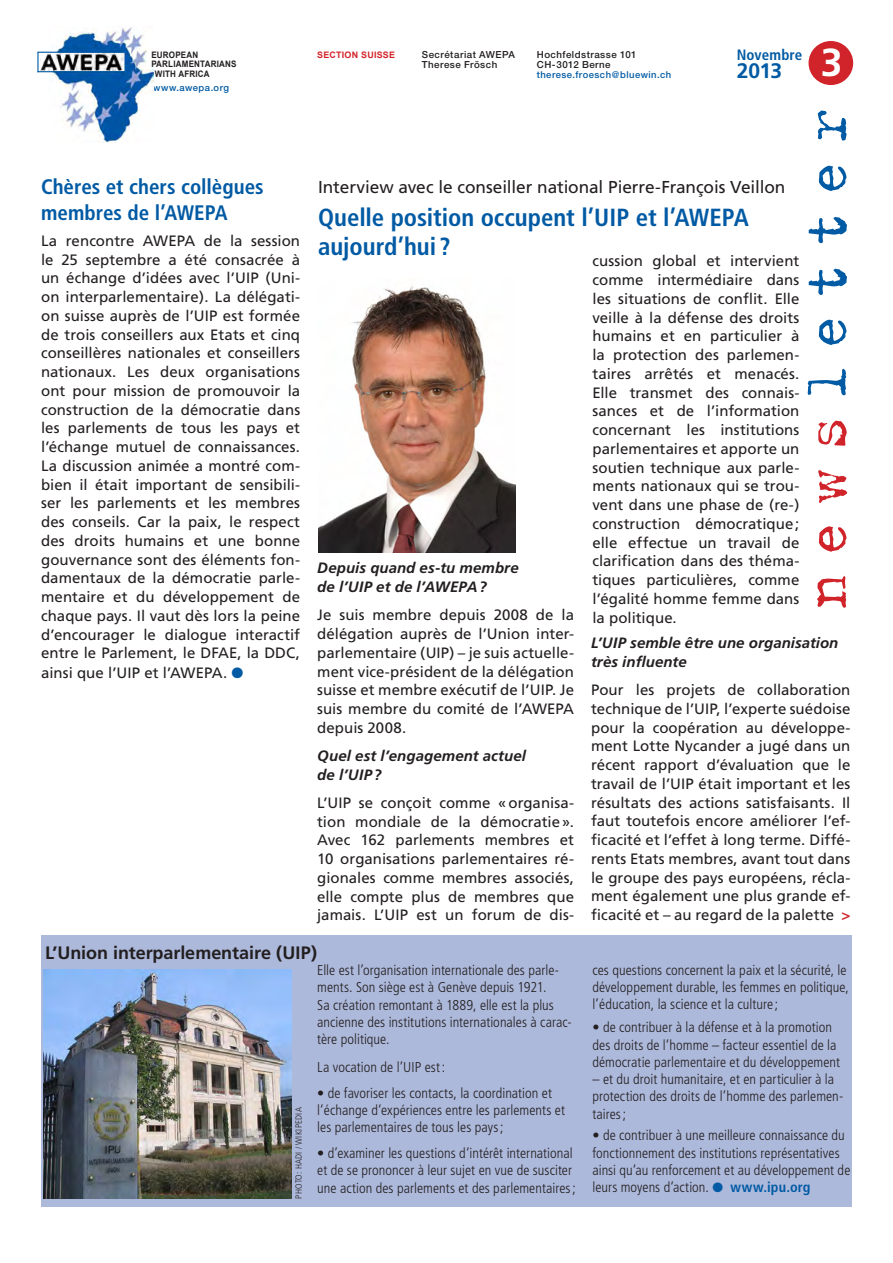
<style>
.page{position:relative;width:893px;height:1263px;background:#fff}
.page>*{position:absolute;margin:0;border:0;box-sizing:border-box;transform-origin:0 0}
.t1{font:63px "Typical Writer";letter-spacing:.225em;color:#015aa4}
.t2{font:700 39px "Frutiger";color:#fff}
.t3{font:700 condensed 24.75px "Frutiger";color:#015aa4}
.t4{font:700 condensed 21px/25.2px "Frutiger";color:#015aa4}
.t5{font:700 21px "Frutiger";color:#015aa4}
.t6{font:700 18px "Frutiger";letter-spacing:-.005em;color:#231f20}
.t7{font:17.25px "Frutiger";letter-spacing:-.005em;color:#231f20}
.t8{font:15px/18.8px "Frutiger";letter-spacing:.005em;color:#231f20;text-align:justify}
.t9{font:italic 700 15px/18.8px "Frutiger";letter-spacing:.005em;color:#231f20}
.t10{font:700 condensed 15px "Frutiger";letter-spacing:.01em;color:#015aa4}
.t11{font:300 condensed 14.25px/17.2px "Frutiger";letter-spacing:.005em;color:#231f20}
.t12{font:500 9.75px/10.5px "Helvetica Neue";letter-spacing:.05em;color:#231f20}
.t13{font:500 9.45px "Helvetica Neue";letter-spacing:.05em;color:#015aa4}
.t14{font:300 condensed 9px "Frutiger";letter-spacing:.025em;color:#231f20}
.t15{font:700 8.85px "Arial";letter-spacing:.025em;color:#231f20;scale:.9 1}
.t16{font:700 8.85px "Arial";letter-spacing:.025em;color:#d1232a}
.s1{color:#015aa4}
.s2{color:#d1232a}
.s3{font-weight:700;color:#d1232a}
.s4{font-weight:700;color:#015aa4}
</style>
<div class="page">
<div style="left:808px;top:41px;width:45px;height:44px;background:#d1232a;border-radius:50%"></div>
<img style="left:50px;top:27px;width:103px;height:116px">
<img style="left:40px;top:53px;width:84px;height:17px">
<hr style="left:37px;top:52px;width:88px;height:1px;background:#015aa4">
<hr style="left:37px;top:71px;width:88px;height:1px;background:#015aa4">
<hr style="left:37px;top:52px;width:2px;height:20px;background:#015aa4">
<div style="left:41px;top:935px;width:810px;height:272px;background:#adb9db"></div>
<img style="left:43px;top:969px;width:248px;height:229px">
<img style="left:318px;top:285px;width:198px;height:267px">
<p class="t15" style="left:151px;top:49px;width:54px">EUROPEAN</p>
<p class="t15" style="left:151px;top:58px;width:96px">PARLIAMENTARIANS</p>
<p class="t15" style="left:155px;top:68px;width:62px">WITH AFRICA</p>
<p class="t13" style="left:153px;top:82px;width:78px">www.awepa.org</p>
<p class="t4" style="left:41px;top:174px;width:224px">Chères et chers collègues membres de l’AWEPA</p>
<p class="t8" style="left:41px;top:231px;width:261px">La rencontre AWEPA de la session le 25 septembre a été consacrée à un échange d’idées avec l’UIP (Uni&shy;on interparlementaire). La délégati&shy;on suisse auprès de l’UIP est formée de trois conseillers aux Etats et cinq conseillères nationales et conseillers nationaux. Les deux organisations ont pour mission de promouvoir la construction de la démocratie dans les parlements de tous les pays et l’échange mutuel de connaissances.<br>La discussion animée a montré com&shy;bien il était important de sensibili&shy;ser les parlements et les membres des conseils. Car la paix, le respect des droits humains et une bonne gouvernance sont des éléments fon&shy;damentaux de la démocratie parle&shy;mentaire et du développement de chaque pays. Il vaut dès lors la peine d’encourager le dialogue interactif entre le Parlement, le DFAE, la DDC, ainsi que l’UIP et l’AWEPA. <span class="s1">●</span></p>
<p class="t16" style="left:317px;top:49px;width:79px">SECTION SUISSE</p>
<p class="t12" style="left:422px;top:49px;width:95px">Secrétariat AWEPA</p>
<p class="t12" style="left:422px;top:59px;width:77px">Therese Frösch</p>
<p class="t12" style="left:537px;top:49px;width:101px">Hochfeldstrasse 101<br>CH-3012 Berne</p>
<p class="t13" style="left:537px;top:69px;width:136px">therese.froesch@bluewin.ch</p>
<p class="t10" style="left:737px;top:46px;width:67px">Novembre</p>
<p class="t5" style="left:737px;top:59px;width:47px">2013</p>
<p class="t2" style="left:821px;top:40px;width:23px">3</p>
<p class="t1" style="left:791px;top:610px;width:504px;rotate:-90deg"><span class="s2">news</span>letter</p>
<p class="t7" style="left:318px;top:177px;width:469px">Interview avec le conseiller national Pierre-François Veillon</p>
<p class="t3" style="left:318px;top:203px;width:432px">Quelle position occupent l’UIP et l’AWEPA</p>
<p class="t3" style="left:318px;top:231px;width:134px">aujourd’hui ?</p>
<p class="t8" style="left:592px;top:252px;width:208px">cussion global et intervient comme intermédiaire dans les situations de conflit. Elle veille à la défense des droits humains et en particulier à la protection des parlemen&shy;taires arrêtés et menacés.<br>Elle transmet des connais&shy;sances et de l’information concernant les institutions parlementaires et apporte un soutien technique aux parle&shy;ments nationaux qui se trou&shy;vent dans une phase de (re-) construction démocratique; elle effectue un travail de clarification dans des théma&shy;tiques particulières, comme l’égalité homme femme dans la politique.</p>
<p class="t9" style="left:317px;top:559px;width:203px">Depuis quand es-tu membre</p>
<p class="t9" style="left:317px;top:578px;width:171px">de l’UIP et de l’AWEPA?</p>
<p class="t8" style="left:317px;top:606px;width:258px">Je suis membre depuis 2008 de la délégation auprès de l’Union inter&shy;parlementaire (UIP) – je suis actuelle&shy;ment vice-président de la délégation suisse et membre exécutif de l’UIP. Je suis membre du comité de l’AWEPA depuis 2008.</p>
<p class="t9" style="left:317px;top:746px;width:210px">Quel est l’engagement actuel</p>
<p class="t9" style="left:317px;top:765px;width:66px">de l’UIP?</p>
<p class="t8" style="left:317px;top:793px;width:258px">L’UIP se conçoit comme «organisa&shy;tion mondiale de la démocratie».<br>Avec 162 parlements membres et 10 organisations parlementaires ré&shy;gionales comme membres associés, elle compte plus de membres que jamais. L’UIP est un forum de dis-</p>
<p class="t9" style="left:591px;top:634px;width:249px">L’UIP semble être une organisation très influente</p>
<p class="t8" style="left:591px;top:681px;width:261px">Pour les projets de collaboration technique de l’UIP, l’experte suédoise pour la coopération au développe&shy;ment Lotte Nycander a jugé dans un récent rapport d’évaluation que le travail de l’UIP était important et les résultats des actions satisfaisants. Il faut toutefois encore améliorer l’ef&shy;ficacité et l’effet à long terme. Diffé&shy;rents Etats membres, avant tout dans le groupe des pays européens, récla&shy;ment également une plus grande ef&shy;ficacité et – au regard de la palette <span class="s3">&gt;</span></p>
<p class="t6" style="left:45px;top:942px;width:273px">L’Union interparlementaire (UIP)</p>
<p class="t11" style="left:317px;top:962px;width:243px">Elle est l’organisation internationale des parle&shy;ments. Son siège est à Genève depuis 1921.</p>
<p class="t11" style="left:317px;top:996px;width:238px">Sa création remontant à 1889, elle est la plus</p>
<p class="t11" style="left:317px;top:1013px;width:256px">ancienne des institutions internationales à carac&shy;tère politique.</p>
<p class="t11" style="left:317px;top:1058px;width:129px">La vocation de l’UIP est:</p>
<p class="t11" style="left:317px;top:1084px;width:249px">• de favoriser les contacts, la coordination et l‘échange d‘expériences entre les parlements et les parlementaires de tous les pays;</p>
<p class="t11" style="left:317px;top:1145px;width:260px">• d’examiner les questions d‘intérêt international et de se prononcer à leur sujet en vue de susciter une action des parlements et des parlementaires;</p>
<p class="t14" style="left:294px;top:1198px;width:93px;rotate:-90deg">PHOTO: HADI / WIKIPEDIA</p>
<p class="t11" style="left:592px;top:961px;width:258px">ces questions concernent la paix et la sécurité, le développement durable, les femmes en politique, l’éducation, la science et la culture ;</p>
<p class="t11" style="left:592px;top:1019px;width:249px">• de contribuer à la défense et à la promotion des droits de l‘homme – facteur essentiel de la démocratie parlementaire et du développement</p>
<p class="t11" style="left:592px;top:1071px;width:252px">– et du droit humanitaire, et en particulier à la protection des droits de l’homme des parlemen&shy;taires;</p>
<p class="t11" style="left:592px;top:1127px;width:259px">• de contribuer à une meilleure connaissance du fonctionnement des institutions représentatives ainsi qu‘au renforcement et au développement de leurs moyens d‘action. <span class="s1">●</span> <span class="s4">www.ipu.org</span></p>
</div>
